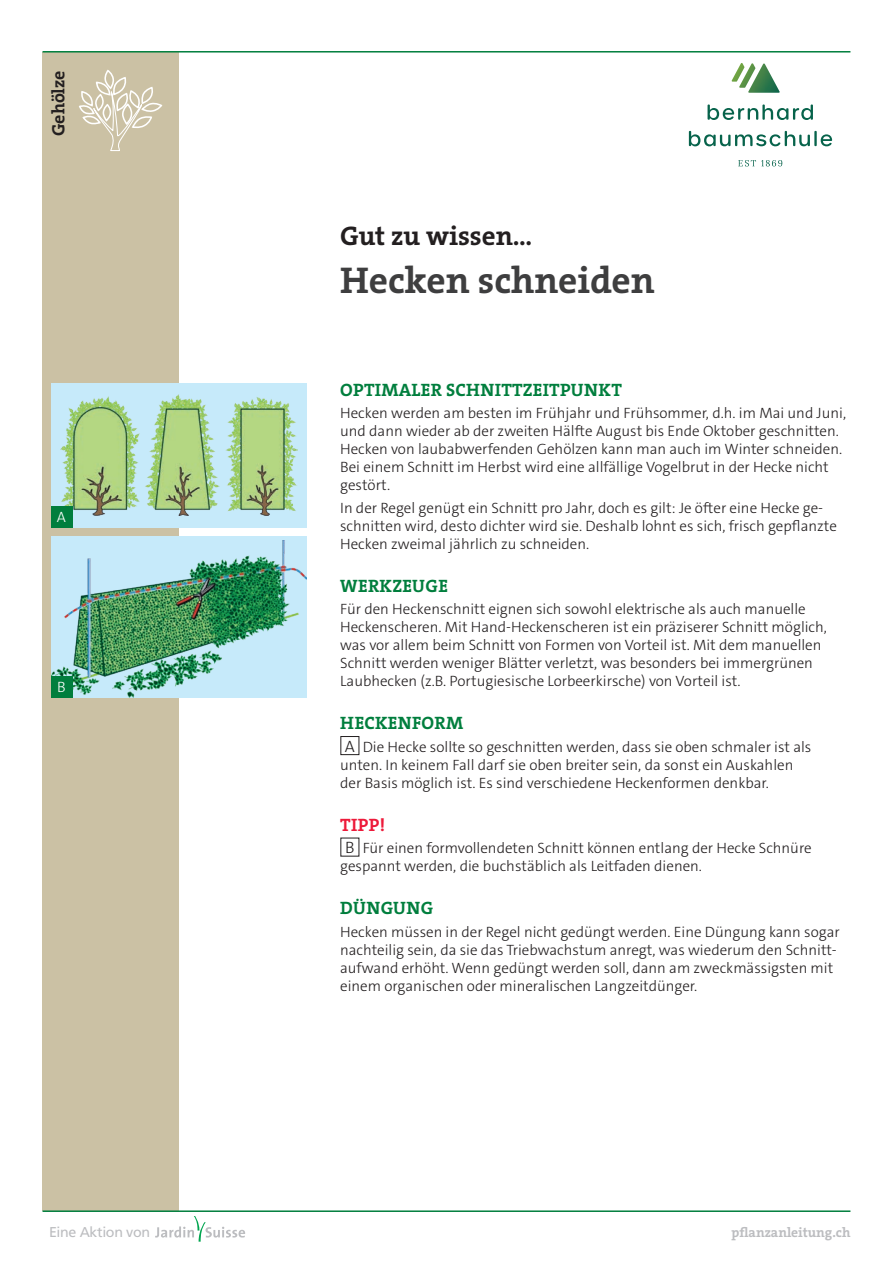
<style>
.page{position:relative;width:893px;height:1263px;background:#fff}
.page>*{position:absolute;margin:0;border:0;box-sizing:border-box;transform-origin:0 0}
.t1{font:37.5px "The Serif HP7 Bld";color:#3e3e3f}
.t2{font:27px "The Serif HP7 Bld";color:#231f20}
._02_Titel_Prio_1{font:18px "The Serif HP7 Bld";letter-spacing:.015em;color:#007e3d}
.t3{font:18px "The Serif HP7 Bld";color:#231f20}
._02_Titel_Prio_1-2{font:18px "The Serif HP7 Bld";color:#ed1a3a}
.t4{font:300 16.5px "The Sans";color:#231f20}
._01_Grundtext{font:300 15px/18px "The Sans";color:#231f20}
.t5{font:300 15px "The Sans";color:#fff}
.t6{font:14.25px "Frutiger LT";letter-spacing:-.025em;color:#bcbdc0}
._01_Grundtext_Aufzählung{font:13.65px "The Serif HP7 Bld";color:#bcbdc0}
</style>
<div class="page">
<svg style="left:155px;top:1216px;width:90px;height:26px"></svg>
<div style="left:43px;top:52px;width:136px;height:1158px;background:#cbc1a4"></div>
<hr style="left:43px;top:1210px;width:807px;height:2px;background:#007e3d">
<hr style="left:43px;top:51px;width:807px;height:2px;background:#007e3d">
<div style="left:340px;top:736px;width:19px;height:19px;border:1px solid #231f20"></div>
<div style="left:51px;top:536px;width:255px;height:161px;background:#c6eafa"></div>
<img style="left:51px;top:541px;width:255px;height:156px">
<div style="left:51px;top:676px;width:21px;height:21px;background:#007e3d"></div>
<div style="left:51px;top:383px;width:255px;height:144px;background:#c6eafa"></div>
<img style="left:60px;top:394px;width:237px;height:122px">
<div style="left:51px;top:506px;width:21px;height:21px;background:#007e3d"></div>
<svg style="left:79px;top:71px;width:84px;height:80px"></svg>
<div style="left:122px;top:104px;width:11px;height:21px;border:2px solid #fff;border-radius:50%"></div>
<svg style="left:738px;top:160px;width:44px;height:6px"></svg>
<img style="left:748px;top:64px;width:32px;height:29px">
<img style="left:739px;top:63px;width:16px;height:25px">
<img style="left:732px;top:63px;width:12px;height:19px">
<svg style="left:707px;top:104px;width:106px;height:16px"></svg>
<svg style="left:689px;top:131px;width:121px;height:15px"></svg>
<hr style="left:814px;top:131px;width:3px;height:15px;background:#07634b">
<svg style="left:821px;top:134px;width:11px;height:12px"></svg>
<p class="t3" style="left:46px;top:136px;width:67px;rotate:-90deg">Gehölze</p>
<p class="t5" style="left:57px;top:507px;width:11px">A</p>
<p class="t5" style="left:57px;top:677px;width:10px">B</p>
<p class="t2" style="left:340px;top:218px;width:194px">Gut zu wissen…</p>
<p class="t1" style="left:340px;top:255px;width:316px">Hecken schneiden</p>
<p class="_02_Titel_Prio_1" style="left:340px;top:378px;width:283px">OPTIMALER SCHNITTZEITPUNKT</p>
<p class="_01_Grundtext" style="left:340px;top:404px;width:507px">Hecken werden am besten im Frühjahr und Frühsommer, d.h. im Mai und Juni, und dann wieder ab der zweiten Hälfte August bis Ende Oktober geschnitten.<br>Hecken von laubabwerfenden Gehölzen kann man auch im Winter schneiden.<br>Bei einem Schnitt im Herbst wird eine allfällige Vogelbrut in der Hecke nicht gestört.</p>
<p class="_01_Grundtext" style="left:340px;top:499px;width:498px">In der Regel genügt ein Schnitt pro Jahr, doch es gilt: Je öfter eine Hecke ge&shy;schnitten wird, desto dichter wird sie. Deshalb lohnt es sich, frisch gepflanzte<br>Hecken zweimal jährlich zu schneiden.</p>
<p class="_02_Titel_Prio_1" style="left:340px;top:574px;width:109px">WERKZEUGE</p>
<p class="_01_Grundtext" style="left:340px;top:600px;width:488px">Für den Heckenschnitt eignen sich sowohl elektrische als auch manuelle Heckenscheren. Mit Hand-Heckenscheren ist ein präziserer Schnitt möglich, was vor allem beim Schnitt von Formen von Vorteil ist. Mit dem manuellen Schnitt werden weniger Blätter verletzt, was besonders bei immergrünen Laubhecken (z.B. Portugiesische Lorbeerkirsche) von Vorteil ist.</p>
<p class="_02_Titel_Prio_1" style="left:340px;top:711px;width:124px">HECKENFORM</p>
<p class="_01_Grundtext" style="left:340px;top:738px;width:473px;text-indent:22px">Die Hecke sollte so geschnitten werden, dass sie oben schmaler ist als unten. In keinem Fall darf sie oben breiter sein, da sonst ein Auskahlen der Basis möglich ist. Es sind verschiedene Heckenformen denkbar.</p>
<p class="_02_Titel_Prio_1-2" style="left:340px;top:813px;width:46px">TIPP!</p>
<p class="_01_Grundtext" style="left:340px;top:839px;width:473px;text-indent:22px">Für einen formvollendeten Schnitt können entlang der Hecke Schnüre gespannt werden, die buchstäblich als Leitfaden dienen.</p>
<p class="_02_Titel_Prio_1" style="left:340px;top:896px;width:94px">DÜNGUNG</p>
<p class="_01_Grundtext" style="left:340px;top:923px;width:501px">Hecken müssen in der Regel nicht gedüngt werden. Eine Düngung kann sogar nachteilig sein, da sie das Triebwachstum anregt, was wiederum den Schnitt&shy;aufwand erhöht. Wenn gedüngt werden soll, dann am zweckmässigsten mit einem organischen oder mineralischen Langzeitdünger.</p>
<p class="t4" style="left:345px;top:735px;width:12px">A</p>
<p class="t4" style="left:345px;top:837px;width:11px">B</p>
<p class="t6" style="left:49px;top:1224px;width:103px">Eine Aktion von</p>
<p class="_01_Grundtext_Aufzählung" style="left:731px;top:1224px;width:120px">pflanzanleitung.ch</p>
</div>
